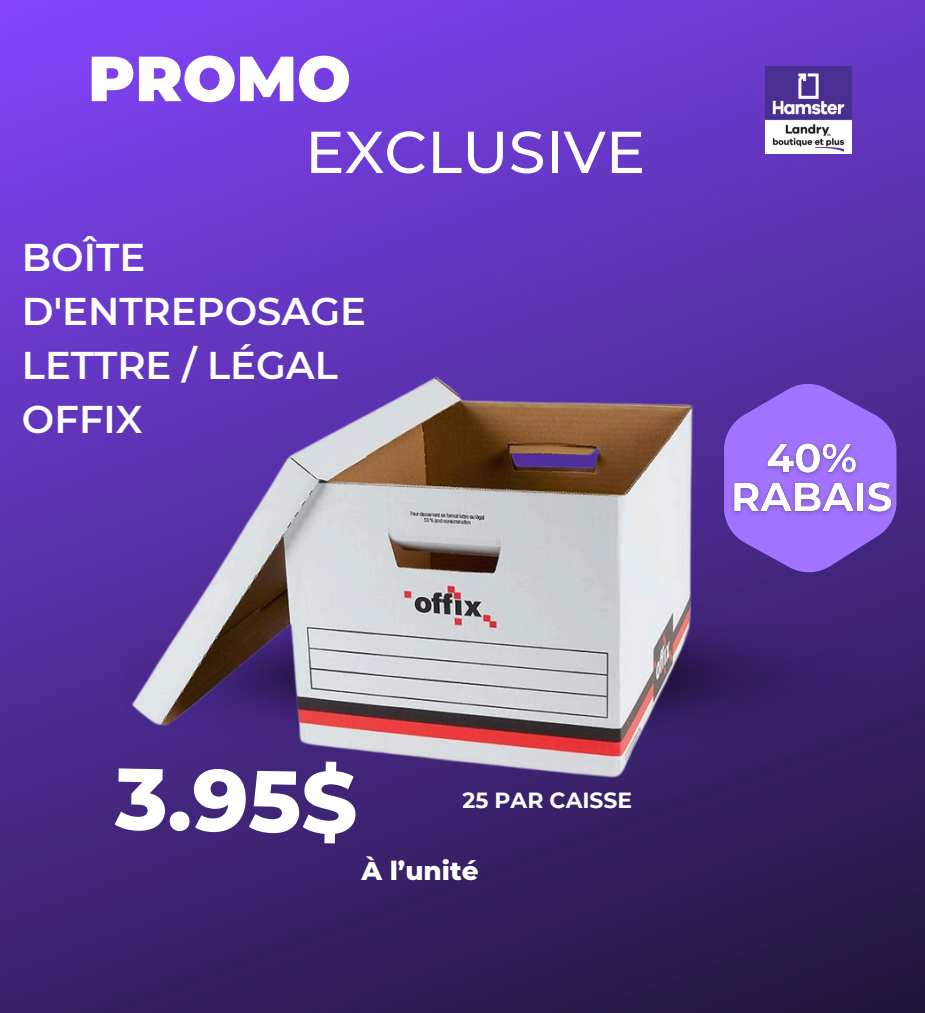
<style>
.page{position:relative;width:925px;height:1013px;background:#fff}
.page>*{position:absolute;margin:0;border:0;box-sizing:border-box;transform-origin:0 0}
.t1{font:800 86.85px "Montserrat";color:#fff}
.t2{font:900 63.45px "Montserrat";color:#fff}
.t3{font:500 58.95px "Montserrat";color:#fff}
.t4{font:600 38.55px/54px "Montserrat";color:#fefefe}
.t5{font:800 26.25px "Montserrat";color:#fff}
.t6{font:700 21.9px "Montserrat";color:#fefefe}
</style>
<div class="page">
<img style="left:0;top:0;width:925px;height:1012px">
<img style="left:814px;top:582px;width:80px;height:189px">
<svg style="left:814px;top:384px;width:82px;height:188px;background:#7951ca"></svg>
<img style="left:96px;top:202px;width:718px;height:718px">
<img style="left:765px;top:67px;width:87px;height:86px">
<img style="left:724px;top:433px;width:178px;height:91px">
<p class="t2" style="left:88px;top:40px;width:264px">PROMO</p>
<p class="t3" style="left:305px;top:116px;width:342px">EXCLUSIVE</p>
<p class="t4" style="left:22px;top:230px;width:346px">BOÎTE<br>D'ENTREPOSAGE<br>LETTRE / LÉGAL<br>OFFIX</p>
<h2 class="t1" style="left:116px;top:745px;width:244px;rotate:1deg">3.95$</h2>
<h2 class="t6" style="left:462px;top:786px;width:171px">25 PAR CAISSE</h2>
<p class="t5" style="left:361px;top:854px;width:119px">À l’unité</p>
</div>
